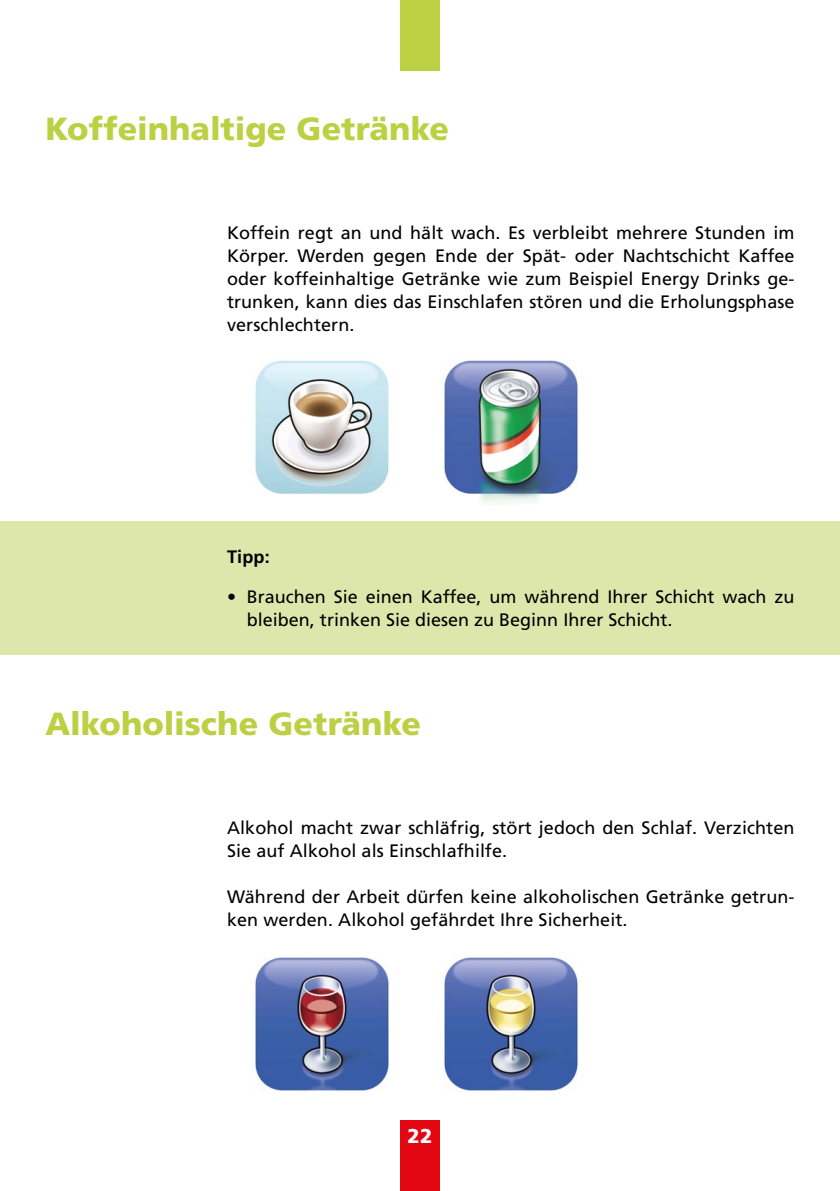
<style>
.page{position:relative;width:840px;height:1191px;background:#fff}
.page>*{position:absolute;margin:0;border:0;box-sizing:border-box;transform-origin:0 0}
.t1{font:900 32px "Frutiger LT Pro";color:#bbd143}
.t2{font:900 20px "Frutiger LT Pro";color:#fff}
.t3{font:18px/23px "Frutiger LT Pro";letter-spacing:.005em;color:#000}
.t4{font:700 18px "Frutiger LT Pro";color:#000}
</style>
<div class="page">
<div style="left:400px;top:0;width:39px;height:71px;background:#bbd143"></div>
<div style="left:400px;top:1120px;width:39px;height:71px;background:#e30613"></div>
<img style="left:255px;top:957px;width:323px;height:134px">
<img style="left:255px;top:360px;width:323px;height:144px">
<div style="left:0;top:521px;width:839px;height:133px;background:#dee7ab"></div>
<h1 class="t1" style="left:45px;top:109px;width:405px">Koffeinhaltige Getränke</h1>
<p class="t3" style="left:227px;top:221px;width:568px;text-align:justify">Koffein regt an und hält wach. Es verbleibt mehrere Stunden im Körper. Werden gegen Ende der Spät- oder Nachtschicht Kaffee oder koffeinhaltige Getränke wie zum Beispiel Energy Drinks ge&shy;trunken, kann dies das Einschlafen stören und die Erholungsphase verschlechtern.</p>
<p class="t4" style="left:227px;top:546px;width:44px">Tipp:</p>
<p class="t3" style="left:247px;top:585px;width:549px;text-indent:-20px">• Brauchen Sie einen Kaffee, um während Ihrer Schicht wach zu bleiben, trinken Sie diesen zu Beginn Ihrer Schicht.</p>
<h1 class="t1" style="left:45px;top:705px;width:377px">Alkoholische Getränke</h1>
<p class="t3" style="left:227px;top:816px;width:568px">Alkohol macht zwar schläfrig, stört jedoch den Schlaf. Verzichten<br>Sie auf Alkohol als Einschlafhilfe.</p>
<p class="t3" style="left:227px;top:885px;width:568px">Während der Arbeit dürfen keine alkoholischen Getränke getrun&shy;ken werden. Alkohol gefährdet Ihre Sicherheit.</p>
<p class="t2" style="left:407px;top:1124px;width:26px">22</p>
</div>
